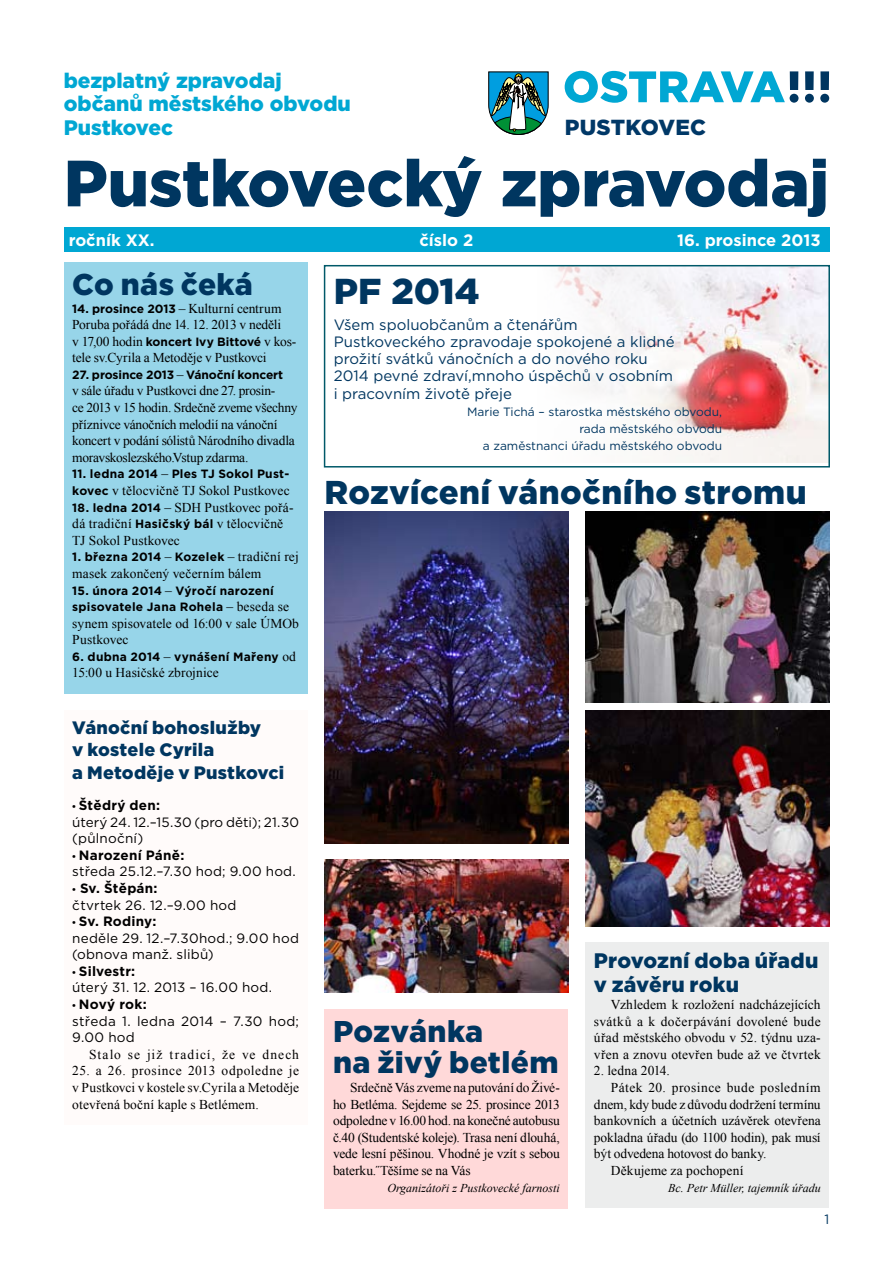
<style>
.page{position:relative;width:893px;height:1263px;background:#fff}
.page>*{position:absolute;margin:0;border:0;box-sizing:border-box;transform-origin:0 0}
.t1{font:900 65.25px "Gotham";color:#003660}
.t2{font:900 36px "Gotham";color:#003660}
.t3{font:900 33px "Gotham";letter-spacing:.01em;color:#003660}
.t4{font:900 30px/31.5px "Gotham";letter-spacing:.015em;color:#003660}
.t5{font:900 21.75px "Gotham";letter-spacing:.02em;color:#003867}
.t6{font:900 21px/23.9px "Gotham";color:#00a7d3}
.t7{font:900 21px/24px "Gotham";letter-spacing:.015em;color:#003660}
.t8{font:900 18px/22.5px "Gotham";letter-spacing:.015em;color:#003660}
.t9{font:700 16.5px "Gotham";color:#fff}
.t10{font:15px/17.2px "Gotham";color:#003660}
.t11{font:13.5px/16.6px "Times New Roman";letter-spacing:-.005em;color:#000}
.t12{font:13.5px/16.6px "Gotham";letter-spacing:.015em;color:#000}
.t13{font:13.5px "Times New Roman";letter-spacing:.035em;color:#000}
.t14{font:13.5px "Times New Roman";letter-spacing:.075em;color:#000}
.t15{font:13.5px "Gotham";color:#003660}
.t16{font:700 12px/16.6px "Gotham";letter-spacing:.015em;color:#000}
.t17{font:12px/17.2px "Gotham";color:#003660;text-align:right}
.t18{font:italic 12px "Times New Roman";color:#000}
.t19{font:700 12px "Gotham";letter-spacing:-.01em;color:#000}
.s1{font-family:"Gotham";font-weight:700;font-size:12px}
.s2{font-family:"Times New Roman";font-weight:400;font-size:13.5px}
.s3{font-family:"Myriad Pro"}
.s4{font-weight:700}
</style>
<div class="page">
<img style="left:555px;top:268px;width:272px;height:195px">
<div style="left:64px;top:228px;width:765px;height:24px;background:#00a7d3"></div>
<svg style="left:565px;top:71px;width:220px;height:32px"></svg>
<div style="left:790px;top:94px;width:8px;height:9px;background:#003660;border-radius:50%"></div>
<div style="left:805px;top:94px;width:9px;height:9px;background:#003660;border-radius:50%"></div>
<div style="left:790px;top:71px;width:8px;height:19px;background:#003660"></div>
<div style="left:805px;top:71px;width:9px;height:19px;background:#003660"></div>
<div style="left:820px;top:71px;width:9px;height:19px;background:#003660"></div>
<div style="left:820px;top:94px;width:9px;height:9px;background:#003660;border-radius:50%"></div>
<svg style="left:488px;top:71px;width:61px;height:64px"></svg>
<div style="left:324px;top:265px;width:506px;height:202px;border:2px solid #005969"></div>
<div style="left:64px;top:263px;width:244px;height:431px;background:#97d5e9"></div>
<div style="left:585px;top:943px;width:244px;height:265px;background:#eceded"></div>
<div style="left:64px;top:711px;width:244px;height:414px;background:#fffbfa"></div>
<div style="left:325px;top:1009px;width:243px;height:199px;background:#ffd9d9"></div>
<img style="left:325px;top:512px;width:243px;height:331px">
<img style="left:585px;top:512px;width:244px;height:191px">
<img style="left:585px;top:711px;width:244px;height:215px">
<img style="left:325px;top:860px;width:243px;height:132px">
<h3 class="t6" style="left:64px;top:68px;width:289px">bezplatný zpravodaj občanů městského obvodu<br>Pustkovec</h3>
<h3 class="t5" style="left:565px;top:112px;width:143px">PUSTKOVEC</h3>
<h1 class="t1" style="left:64px;top:138px;width:767px">Pustkovecký zpravodaj</h1>
<p class="t9" style="left:69px;top:230px;width:87px">ročník XX.</p>
<p class="t9" style="left:420px;top:230px;width:55px">číslo 2</p>
<p class="t9" style="left:677px;top:230px;width:145px">16. prosince 2013</p>
<h3 class="t4" style="left:72px;top:269px;width:182px">Co nás čeká</h3>
<p class="t11" style="left:72px;top:299px;width:211px"><span class="s1">14. prosince 2013</span> – Kulturní centrum<br>Poruba pořádá dne 14. 12. 2013 v neděli</p>
<p class="t16" style="left:72px;top:333px;width:226px"><span class="s2">v 17,00 hodin</span> koncert Ivy Bittové <span class="s2">v kos-</span></p>
<p class="t11" style="left:72px;top:349px;width:196px">tele sv.Cyrila a Metoděje v Pustkovci</p>
<p class="t19" style="left:72px;top:367px;width:212px">27. prosince 2013 <span class="s2">–</span> Vánoční koncert</p>
<p class="t11" style="left:72px;top:382px;width:227px">v sále úřadu v Pustkovci dne 27. prosin-<br>ce 2013 v 15 hodin. Srdečně zveme všechny příznivce vánočních melodií na vánoční koncert v podání sólistů Národního divadla moravskoslezského.Vstup zdarma.</p>
<p class="t16" style="left:72px;top:466px;width:219px">11. ledna 2014 <span class="s2">–</span> Ples TJ Sokol Pust-</p>
<p class="t11" style="left:72px;top:482px;width:219px"><span class="s1">kovec</span> v tělocvičně TJ Sokol Pustkovec</p>
<p class="t11" style="left:72px;top:498px;width:223px"><span class="s1">18. ledna 2014</span> – SDH Pustkovec pořá&shy;dá tradiční <span class="s1">Hasičský bál</span> v tělocvičně<br>TJ Sokol Pustkovec</p>
<p class="t16" style="left:72px;top:549px;width:228px">1. března 2014 <span class="s2">–</span> Kozelek <span class="s2">– tradiční rej</span></p>
<p class="t11" style="left:72px;top:565px;width:191px">masek zakončený večerním bálem</p>
<p class="t16" style="left:72px;top:582px;width:218px">15. února 2014 <span class="s2">–</span> Výročí narození spisovatele Jana Rohela <span class="s2">– beseda se</span></p>
<p class="t11" style="left:72px;top:615px;width:228px">synem spisovatele od 16:00 v sale ÚMOb<br>Pustkovec</p>
<p class="t16" style="left:72px;top:648px;width:225px">6. dubna 2014 <span class="s2">–</span> vynášení Mařeny <span class="s2">od</span></p>
<p class="t11" style="left:72px;top:664px;width:148px">15:00 u Hasičské zbrojnice</p>
<h3 class="t8" style="left:72px;top:716px;width:213px">Vánoční bohoslužby<br>v kostele Cyrila<br>a Metoděje v Pustkovci</h3>
<p class="t12" style="left:72px;top:797px;width:228px"><span class="s3">•</span> <span class="s4">Štědrý den:<br></span>úterý 24. 12.–15.30 (pro děti); 21.30 (půlnoční)</p>
<p class="t12" style="left:72px;top:846px;width:225px"><span class="s3">•</span> <span class="s4">Narození Páně:<br></span>středa 25.12.–7.30 hod; 9.00 hod.</p>
<p class="t12" style="left:72px;top:880px;width:166px"><span class="s3">•</span> <span class="s4">Sv. Štěpán:<br></span>čtvrtek 26. 12.–9.00 hod</p>
<p class="t12" style="left:72px;top:913px;width:228px"><span class="s3">•</span> <span class="s4">Sv. Rodiny:<br></span>neděle 29. 12.–7.30hod.; 9.00 hod (obnova manž. slibů)</p>
<p class="t12" style="left:72px;top:962px;width:201px"><span class="s3">•</span> <span class="s4">Silvestr:<br></span>úterý 31. 12. 2013 – 16.00 hod.</p>
<p class="t12" style="left:72px;top:996px;width:228px"><span class="s3">•</span> <span class="s4">Nový rok:<br></span>středa 1. ledna 2014 – 7.30 hod;<br>9.00 hod</p>
<p class="t14" style="left:89px;top:1045px;width:211px">Stalo se již tradicí, že ve dnech</p>
<p class="t11" style="left:72px;top:1062px;width:228px;text-align:justify">25. a 26. prosince 2013 odpoledne je v Pustkovci v kostele sv.Cyrila a Metoděje otevřená boční kaple s Betlémem.</p>
<h2 class="t2" style="left:334px;top:266px;width:147px">PF 2014</h2>
<p class="t10" style="left:334px;top:315px;width:342px">Všem spoluobčanům a čtenářům Pustkoveckého zpravodaje spokojené a klidné prožití svátků vánočních a do nového roku 2014 pevné zdraví,mnoho úspěchů v osobním i pracovním životě přeje</p>
<p class="t17" style="left:467px;top:403px;width:257px">Marie Tichá – starostka městského obvodu, rada městského obvodu<br>a zaměstnanci úřadu městského obvodu</p>
<h3 class="t3" style="left:325px;top:469px;width:484px">Rozvícení vánočního stromu</h3>
<h3 class="t4" style="left:333px;top:1015px;width:227px">Pozvánka<br>na živý betlém</h3>
<p class="t11" style="left:333px;top:1079px;width:228px;text-align:justify;text-indent:17px">Srdečně Vás zveme na putování do Živé&shy;ho Betléma. Sejdeme se 25. prosince 2013 odpoledne v 16.00 hod. na konečné autobusu č.40 (Studentské koleje). Trasa není dlouhá, vede lesní pěšinou. Vhodné je vzít s sebou baterku.˝Těšíme se na Vás</p>
<p class="t18" style="left:387px;top:1179px;width:174px">Organizátoři z Pustkovecké farnosti</p>
<h3 class="t7" style="left:594px;top:948px;width:226px">Provozní doba úřadu v závěru roku</h3>
<p class="t11" style="left:594px;top:996px;width:228px;text-align:justify;text-indent:17px">Vzhledem k rozložení nadcházejících svátků a k dočerpávání dovolené bude úřad městského obvodu v 52. týdnu uza&shy;vřen a znovu otevřen bude až ve čtvrtek</p>
<p class="t11" style="left:594px;top:1062px;width:77px">2. ledna 2014.</p>
<p class="t13" style="left:611px;top:1078px;width:211px">Pátek 20. prosince bude posledním</p>
<p class="t11" style="left:594px;top:1095px;width:228px">dnem, kdy bude z důvodu dodržení termínu</p>
<p class="t11" style="left:594px;top:1112px;width:228px">bankovních a účetních uzávěrek otevřena</p>
<p class="t11" style="left:594px;top:1129px;width:228px">pokladna úřadu (do 1100 hodin), pak musí</p>
<p class="t11" style="left:594px;top:1145px;width:174px">být odvedena hotovost do banky.</p>
<p class="t11" style="left:611px;top:1162px;width:134px">Děkujeme za pochopení</p>
<p class="t18" style="left:668px;top:1179px;width:154px">Bc. Petr Müller, tajemník úřadu</p>
<p class="t15" style="left:824px;top:1210px;width:6px">1</p>
</div>
